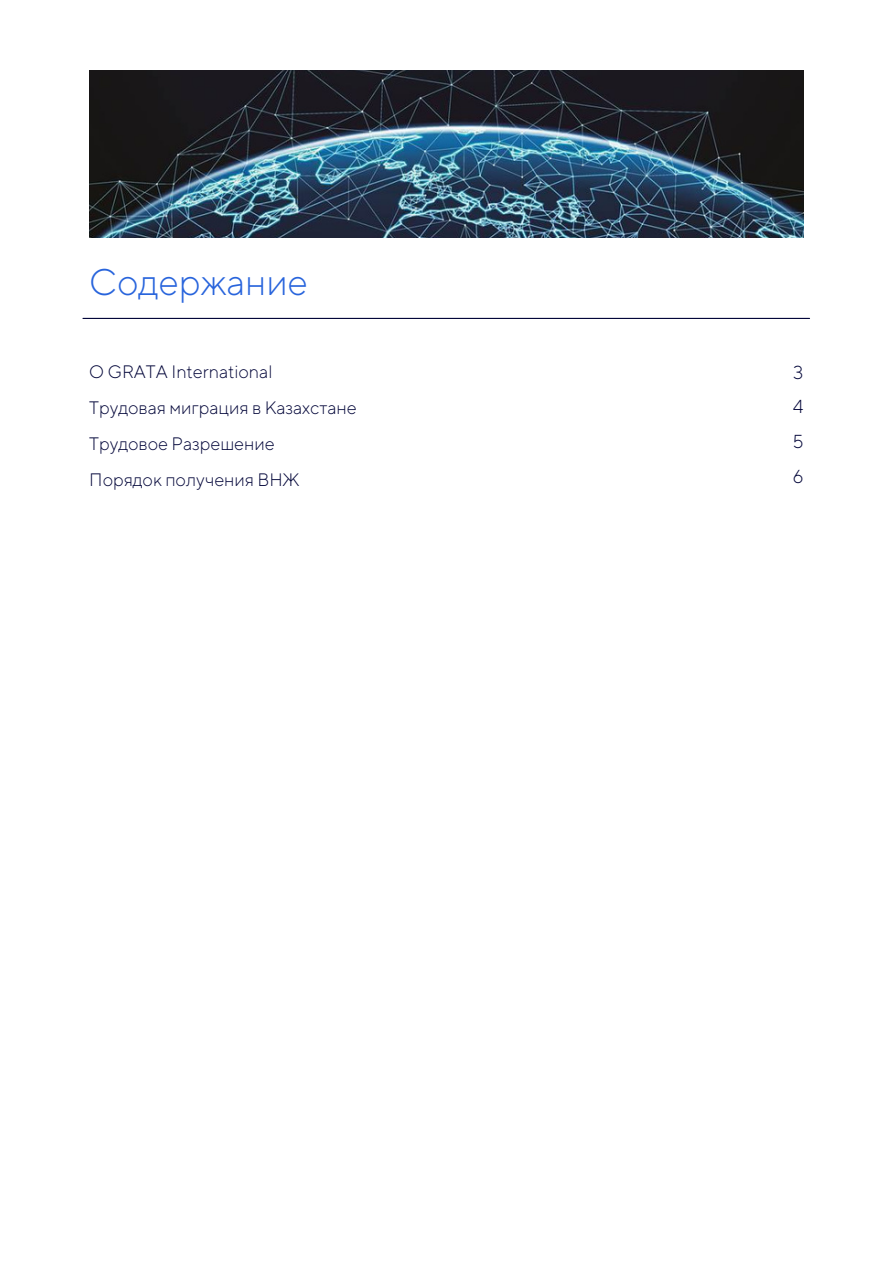
<style>
.page{position:relative;width:893px;height:1264px;background:#fff}
.page>*{position:absolute;margin:0;border:0;box-sizing:border-box;transform-origin:0 0}
.t1{font:300 37.05px "TT Norms Pro";color:#2864dc}
.t2{font:300 18.75px "TT Norms Pro";color:#000438}
.t3{font:300 18px "TT Norms Pro";color:#000438}
</style>
<div class="page">
<img style="left:89px;top:71px;width:714px;height:166px">
<hr style="left:83px;top:318px;width:726px;height:1px;background:#000438">
<p class="t1" style="left:89px;top:259px;width:220px">Содержание</p>
<p class="t3" style="left:89px;top:361px;width:184px">О GRATA International</p>
<p class="t3" style="left:89px;top:397px;width:269px">Трудовая миграция в Казахстане</p>
<p class="t3" style="left:89px;top:432px;width:187px">Трудовое Разрешение</p>
<p class="t3" style="left:89px;top:468px;width:211px">Порядок получения ВНЖ</p>
<p class="t2" style="left:793px;top:361px;width:12px">3</p>
<p class="t2" style="left:793px;top:395px;width:12px">4</p>
<p class="t2" style="left:792px;top:430px;width:12px">5</p>
<p class="t2" style="left:792px;top:465px;width:12px">6</p>
</div>
